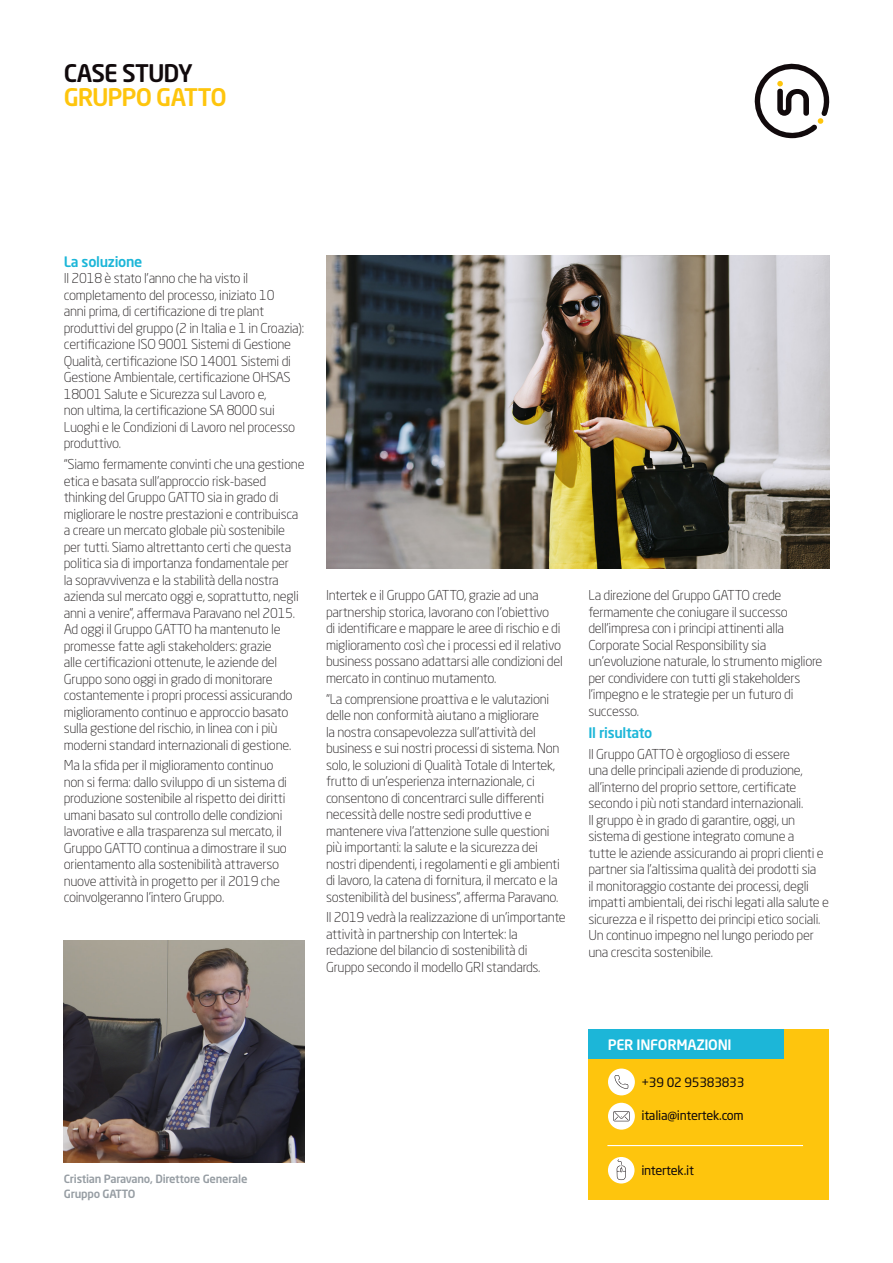
<style>
.page{position:relative;width:893px;height:1263px;background:#fff}
.page>*{position:absolute;margin:0;border:0;box-sizing:border-box;transform-origin:0 0}
.Title_Page_2{font:500 24px/24px "Neo Sans Std";letter-spacing:-.045em;color:#fec50d}
.More_Information{font:500 14.25px "Neo Sans Std";letter-spacing:-.02em;color:#fff}
.Subheading{font:500 14.25px "Neo Sans Std";letter-spacing:-.02em;color:#1cb6d8}
.Body_Text{font:500 14.25px "Neo Sans Std";letter-spacing:-.02em;color:#1cb6d8}
.Body_Text-2{font:300 13.5px/16.5px "Neo Sans Std";letter-spacing:-.02em;color:#231f20}
.Contact_Details{font:12.75px "Neo Sans Std";letter-spacing:-.02em;color:#110a0c}
.t1{font:500 11.25px/15px "Neo Sans Std";letter-spacing:-.02em;color:#969da3}
.s1{color:#110a0c}
</style>
<div class="page">
<div style="left:588px;top:1029px;width:241px;height:170px;background:#fec50d"></div>
<div style="left:588px;top:1029px;width:196px;height:30px;background:#1cb6d8"></div>
<div style="left:608px;top:1068px;width:27px;height:27px;background:#fff;border-radius:50%"></div>
<svg style="left:614px;top:1075px;width:14px;height:14px"></svg>
<div style="left:608px;top:1103px;width:27px;height:26px;background:#fff;border-radius:50%"></div>
<svg style="left:613px;top:1111px;width:16px;height:10px"></svg>
<div style="left:608px;top:1157px;width:26px;height:26px;background:#fff;border-radius:50%"></div>
<svg style="left:617px;top:1159px;width:9px;height:21px"></svg>
<hr style="left:607px;top:1145px;width:196px;height:1px;background:#fff">
<svg style="left:755px;top:64px;width:74px;height:74px"></svg>
<img style="left:326px;top:256px;width:503px;height:312px">
<img style="left:64px;top:941px;width:241px;height:221px">
<p class="Title_Page_2" style="left:64px;top:61px;width:165px"><span class="s1">CASE STUDY<br></span>GRUPPO GATTO</p>
<p class="Subheading" style="left:64px;top:253px;width:80px">La soluzione</p>
<p class="Body_Text-2" style="left:64px;top:270px;width:242px">Il 2018 è stato l’anno che ha visto il completamento del processo, iniziato 10<br>anni prima, di certificazione di tre plant produttivi del gruppo (2 in Italia e 1 in Croazia): certificazione ISO 9001 Sistemi di Gestione Qualità, certificazione ISO 14001 Sistemi di Gestione Ambientale, certificazione OHSAS 18001 Salute e Sicurezza sul Lavoro e,<br>non ultima, la certificazione SA 8000 sui Luoghi e le Condizioni di Lavoro nel processo produttivo.</p>
<p class="Body_Text-2" style="left:64px;top:456px;width:242px">“Siamo fermamente convinti che una gestione etica e basata sull’approccio risk-based thinking del Gruppo GATTO sia in grado di migliorare le nostre prestazioni e contribuisca a creare un mercato globale più sostenibile per tutti. Siamo altrettanto certi che questa politica sia di importanza fondamentale per<br>la sopravvivenza e la stabilità della nostra azienda sul mercato oggi e, soprattutto, negli anni a venire”, affermava Paravano nel 2015.<br>Ad oggi il Gruppo GATTO ha mantenuto le promesse fatte agli stakeholders: grazie<br>alle certificazioni ottenute, le aziende del Gruppo sono oggi in grado di monitorare costantemente i propri processi assicurando miglioramento continuo e approccio basato sulla gestione del rischio, in linea con i più moderni standard internazionali di gestione.</p>
<p class="Body_Text-2" style="left:64px;top:757px;width:225px">Ma la sfida per il miglioramento continuo non si ferma: dallo sviluppo di un sistema di produzione sostenibile al rispetto dei diritti umani basato sul controllo delle condizioni lavorative e alla trasparenza sul mercato, il Gruppo GATTO continua a dimostrare il suo orientamento alla sostenibilità attraverso nuove attività in progetto per il 2019 che coinvolgeranno l’intero Gruppo.</p>
<p class="Body_Text-2" style="left:326px;top:587px;width:238px">Intertek e il Gruppo GATTO, grazie ad una partnership storica, lavorano con l’obiettivo<br>di identificare e mappare le aree di rischio e di miglioramento così che i processi ed il relativo business possano adattarsi alle condizioni del mercato in continuo mutamento.</p>
<p class="Body_Text-2" style="left:326px;top:690px;width:235px">“La comprensione proattiva e le valutazioni delle non conformità aiutano a migliorare<br>la nostra consapevolezza sull’attività del business e sui nostri processi di sistema. Non solo, le soluzioni di Qualità Totale di Intertek, frutto di un’esperienza internazionale, ci consentono di concentrarci sulle differenti necessità delle nostre sedi produttive e mantenere viva l’attenzione sulle questioni più importanti: la salute e la sicurezza dei nostri dipendenti, i regolamenti e gli ambienti di lavoro, la catena di fornitura, il mercato e la sostenibilità del business”, afferma Paravano.</p>
<p class="Body_Text-2" style="left:326px;top:909px;width:241px">Il 2019 vedrà la realizzazione di un’importante attività in partnership con Intertek: la redazione del bilancio di sostenibilità di Gruppo secondo il modello GRI standards.</p>
<p class="Body_Text-2" style="left:588px;top:587px;width:236px">La direzione del Gruppo GATTO crede fermamente che coniugare il successo dell’impresa con i principi attinenti alla Corporate Social Responsibility sia un’evoluzione naturale, lo strumento migliore per condividere con tutti gli stakeholders l’impegno e le strategie per un futuro di successo.</p>
<p class="Body_Text" style="left:588px;top:724px;width:65px">Il risultato</p>
<p class="Body_Text-2" style="left:588px;top:746px;width:242px">Il Gruppo GATTO è orgoglioso di essere<br>una delle principali aziende di produzione, all’interno del proprio settore, certificate secondo i più noti standard internazionali.<br>Il gruppo è in grado di garantire, oggi, un sistema di gestione integrato comune a<br>tutte le aziende assicurando ai propri clienti e partner sia l’altissima qualità dei prodotti sia<br>il monitoraggio costante dei processi, degli impatti ambientali, dei rischi legati alla salute e sicurezza e il rispetto dei principi etico sociali.<br>Un continuo impegno nel lungo periodo per una crescita sostenibile.</p>
<p class="t1" style="left:64px;top:1171px;width:185px">Cristian Paravano, Direttore Generale<br>Gruppo GATTO</p>
<p class="More_Information" style="left:608px;top:1036px;width:125px">PER INFORMAZIONI</p>
<p class="Contact_Details" style="left:641px;top:1074px;width:105px">+39 02 95383833</p>
<p class="Contact_Details" style="left:641px;top:1107px;width:104px">italia@intertek.com</p>
<p class="Contact_Details" style="left:641px;top:1163px;width:54px">intertek.it</p>
</div>
